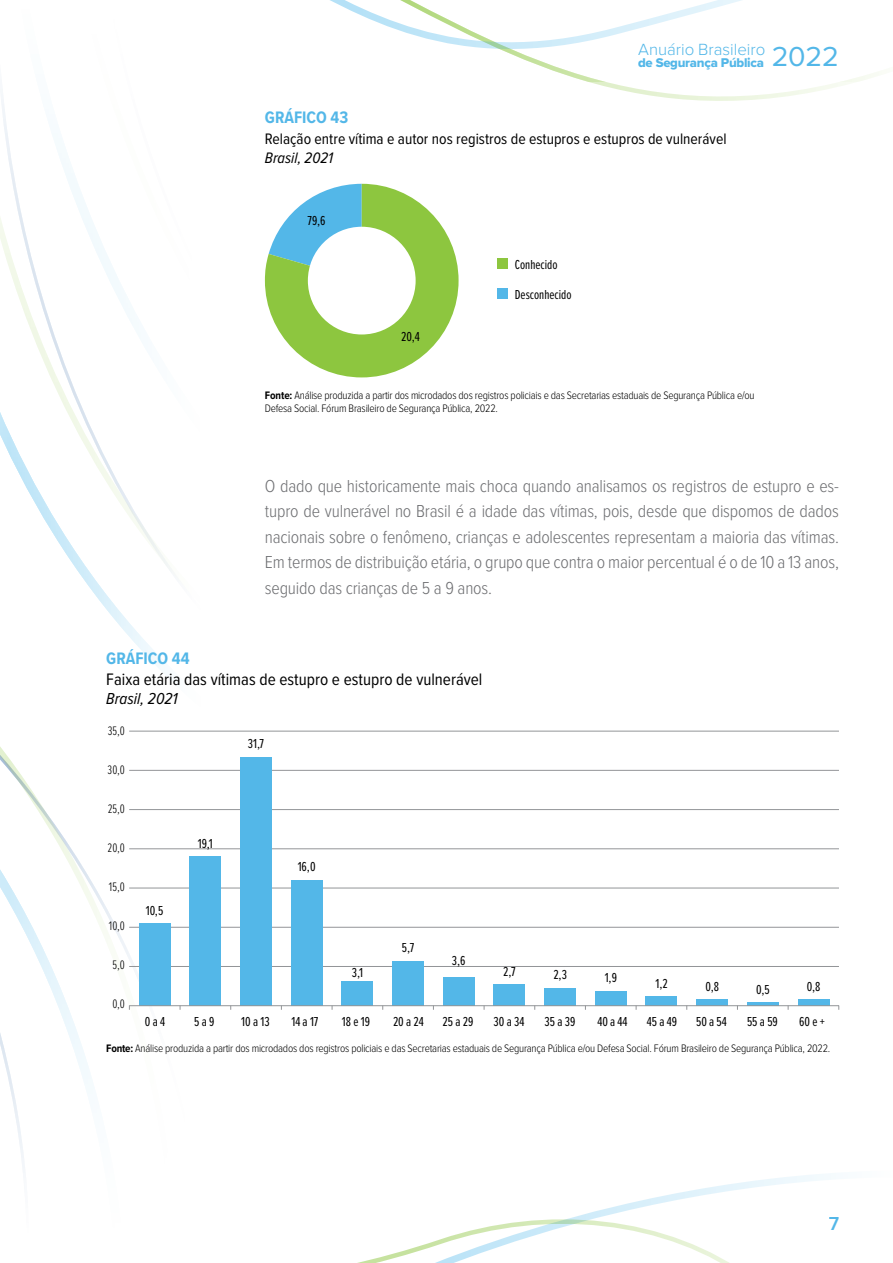
<style>
.page{position:relative;width:893px;height:1263px;background:#fff}
.page>*{position:absolute;margin:0;border:0;box-sizing:border-box;transform-origin:0 0}
.t1{font:600 19.5px "Proxima Nova";color:#53b7e8}
.t2{font:300 18px/25.5px "Proxima Nova Cond";letter-spacing:-.01em;color:#6d6e71;text-align:justify}
.t3{font:17.25px "Proxima Nova Cond";color:#000}
.t4{font:700 17.25px "Proxima Nova Cond";color:#53b7e8}
.t5{font:300 16.8px "Proxima Nova";color:#53b7e8}
.t6{font:italic 16.5px "Proxima Nova Cond";color:#000}
.t7{font:15.75px "Proxima Nova Cond";color:#000}
.t8{font:italic 15.75px "Proxima Nova Cond";color:#000}
.t9{font:13.5px "Proxima Nova Ex Cn";color:#000}
.t10{font:13.2px "Proxima Nova Extrabld";letter-spacing:-.02em;color:#53b7e8}
.t11{font:300 12.75px "Proxima Nova Ex Cn";color:#000}
.t12{font:300 11.25px/12.8px "Proxima Nova Cond";letter-spacing:-.02em;color:#000}
.s1{font-weight:400;font-size:28.5px}
.s2{font-weight:700}
</style>
<div class="page">
<svg style="left:0;top:94px;width:133px;height:333px"></svg>
<svg style="left:0;top:427px;width:172px;height:746px"></svg>
<svg style="left:265px;top:184px;width:194px;height:193px"></svg>
<div style="left:308px;top:227px;width:108px;height:107px;background:#fff;border-radius:50%"></div>
<div style="left:497px;top:258px;width:11px;height:11px;background:#8dc63f"></div>
<div style="left:497px;top:288px;width:11px;height:11px;background:#53b7e8"></div>
<hr style="left:129px;top:966px;width:710px;height:1px;background:#939598">
<hr style="left:129px;top:809px;width:710px;height:1px;background:#939598">
<hr style="left:129px;top:770px;width:710px;height:1px;background:#939598">
<hr style="left:129px;top:848px;width:710px;height:1px;background:#939598">
<hr style="left:129px;top:888px;width:710px;height:1px;background:#939598">
<hr style="left:129px;top:731px;width:710px;height:1px;background:#939598">
<hr style="left:129px;top:927px;width:710px;height:1px;background:#939598">
<svg style="left:160px;top:637px;width:74px;height:536px"></svg>
<div style="left:139px;top:924px;width:32px;height:82px;background:#53b7e8"></div>
<div style="left:189px;top:856px;width:32px;height:150px;background:#53b7e8"></div>
<div style="left:240px;top:757px;width:32px;height:249px;background:#53b7e8"></div>
<div style="left:291px;top:880px;width:32px;height:126px;background:#53b7e8"></div>
<div style="left:341px;top:982px;width:32px;height:24px;background:#53b7e8"></div>
<div style="left:392px;top:961px;width:32px;height:45px;background:#53b7e8"></div>
<div style="left:443px;top:978px;width:32px;height:28px;background:#53b7e8"></div>
<div style="left:493px;top:985px;width:32px;height:21px;background:#53b7e8"></div>
<div style="left:544px;top:988px;width:32px;height:18px;background:#53b7e8"></div>
<div style="left:595px;top:991px;width:32px;height:15px;background:#53b7e8"></div>
<div style="left:645px;top:997px;width:32px;height:9px;background:#53b7e8"></div>
<div style="left:696px;top:1000px;width:32px;height:6px;background:#53b7e8"></div>
<hr style="left:747px;top:1002px;width:32px;height:4px;background:#53b7e8">
<div style="left:797px;top:1000px;width:32px;height:6px;background:#53b7e8"></div>
<hr style="left:129px;top:1005px;width:710px;height:1px;background:#939598">
<svg style="left:502px;top:50px;width:377px;height:51px"></svg>
<svg style="left:330px;top:0;width:412px;height:50px"></svg>
<svg style="left:357px;top:1174px;width:474px;height:89px"></svg>
<h3 class="t5" style="left:638px;top:37px;width:202px">Anuário Brasileiro <span class="s1">2022</span></h3>
<p class="t10" style="left:638px;top:53px;width:127px">de Segurança Pública</p>
<h3 class="t4" style="left:265px;top:104px;width:85px">GRÁFICO 43</h3>
<h3 class="t7" style="left:265px;top:127px;width:463px">Relação entre vítima e autor nos registros de estupros e estupros de vulnerável</h3>
<h3 class="t8" style="left:265px;top:146px;width:70px">Brasil, 2021</h3>
<p class="t9" style="left:308px;top:211px;width:19px">79,6</p>
<p class="t9" style="left:401px;top:326px;width:20px">20,4</p>
<p class="t9" style="left:515px;top:255px;width:44px">Conhecido</p>
<p class="t9" style="left:515px;top:285px;width:58px">Desconhecido</p>
<p class="t12" style="left:265px;top:388px;width:491px"><span class="s2">Fonte:</span> Análise produzida a partir dos microdados dos registros policiais e das Secretarias estaduais de Segurança Pública e/ou<br>Defesa Social. Fórum Brasileiro de Segurança Pública, 2022.</p>
<p class="t2" style="left:265px;top:472px;width:576px">O dado que historicamente mais choca quando analisamos os registros de estupro e es&shy;tupro de vulnerável no Brasil é a idade das vítimas, pois, desde que dispomos de dados nacionais sobre o fenômeno, crianças e adolescentes representam a maioria das vítimas.<br>Em termos de distribuição etária, o grupo que contra o maior percentual é o de 10 a 13 anos, seguido das crianças de 5 a 9 anos.</p>
<h3 class="t4" style="left:106px;top:646px;width:85px">GRÁFICO 44</h3>
<h3 class="t3" style="left:106px;top:666px;width:378px">Faixa etária das vítimas de estupro e estupro de vulnerável</h3>
<h3 class="t6" style="left:106px;top:686px;width:73px">Brasil, 2021</h3>
<p class="t11" style="left:108px;top:722px;width:19px">35,0</p>
<p class="t11" style="left:108px;top:761px;width:19px">30,0</p>
<p class="t11" style="left:108px;top:800px;width:19px">25,0</p>
<p class="t11" style="left:108px;top:839px;width:19px">20,0</p>
<p class="t11" style="left:109px;top:878px;width:17px">15,0</p>
<p class="t11" style="left:109px;top:917px;width:17px">10,0</p>
<p class="t11" style="left:112px;top:956px;width:14px">5,0</p>
<p class="t11" style="left:112px;top:995px;width:14px">0,0</p>
<p class="t9" style="left:248px;top:734px;width:18px">31,7</p>
<p class="t9" style="left:198px;top:833px;width:16px">19,1</p>
<p class="t9" style="left:298px;top:857px;width:19px">16,0</p>
<p class="t9" style="left:146px;top:900px;width:19px">10,5</p>
<p class="t9" style="left:402px;top:938px;width:14px">5,7</p>
<p class="t9" style="left:452px;top:951px;width:15px">3,6</p>
<p class="t9" style="left:352px;top:962px;width:13px">3,1</p>
<p class="t9" style="left:503px;top:961px;width:14px">2,7</p>
<p class="t9" style="left:553px;top:964px;width:15px">2,3</p>
<p class="t9" style="left:605px;top:967px;width:14px">1,9</p>
<p class="t9" style="left:655px;top:973px;width:14px">1,2</p>
<p class="t9" style="left:705px;top:976px;width:15px">0,8</p>
<p class="t9" style="left:756px;top:979px;width:15px">0,5</p>
<p class="t9" style="left:807px;top:976px;width:15px">0,8</p>
<p class="t9" style="left:145px;top:1011px;width:22px">0 a 4</p>
<p class="t9" style="left:194px;top:1011px;width:22px">5 a 9</p>
<p class="t9" style="left:241px;top:1011px;width:30px">10 a 13</p>
<p class="t9" style="left:291px;top:1011px;width:28px">14 a 17</p>
<p class="t9" style="left:342px;top:1011px;width:30px">18 e 19</p>
<p class="t9" style="left:393px;top:1011px;width:32px">20 a 24</p>
<p class="t9" style="left:442px;top:1011px;width:32px">25 a 29</p>
<p class="t9" style="left:494px;top:1011px;width:32px">30 a 34</p>
<p class="t9" style="left:544px;top:1011px;width:32px">35 a 39</p>
<p class="t9" style="left:597px;top:1011px;width:32px">40 a 44</p>
<p class="t9" style="left:647px;top:1011px;width:32px">45 a 49</p>
<p class="t9" style="left:696px;top:1011px;width:32px">50 a 54</p>
<p class="t9" style="left:747px;top:1011px;width:32px">55 a 59</p>
<p class="t9" style="left:799px;top:1011px;width:27px">60 e +</p>
<p class="t12" style="left:106px;top:1041px;width:725px"><span class="s2">Fonte:</span> Análise produzida a partir dos microdados dos registros policiais e das Secretarias estaduais de Segurança Pública e/ou Defesa Social. Fórum Brasileiro de Segurança Pública, 2022.</p>
<h1 class="t1" style="left:829px;top:1209px;width:12px">7</h1>
</div>
